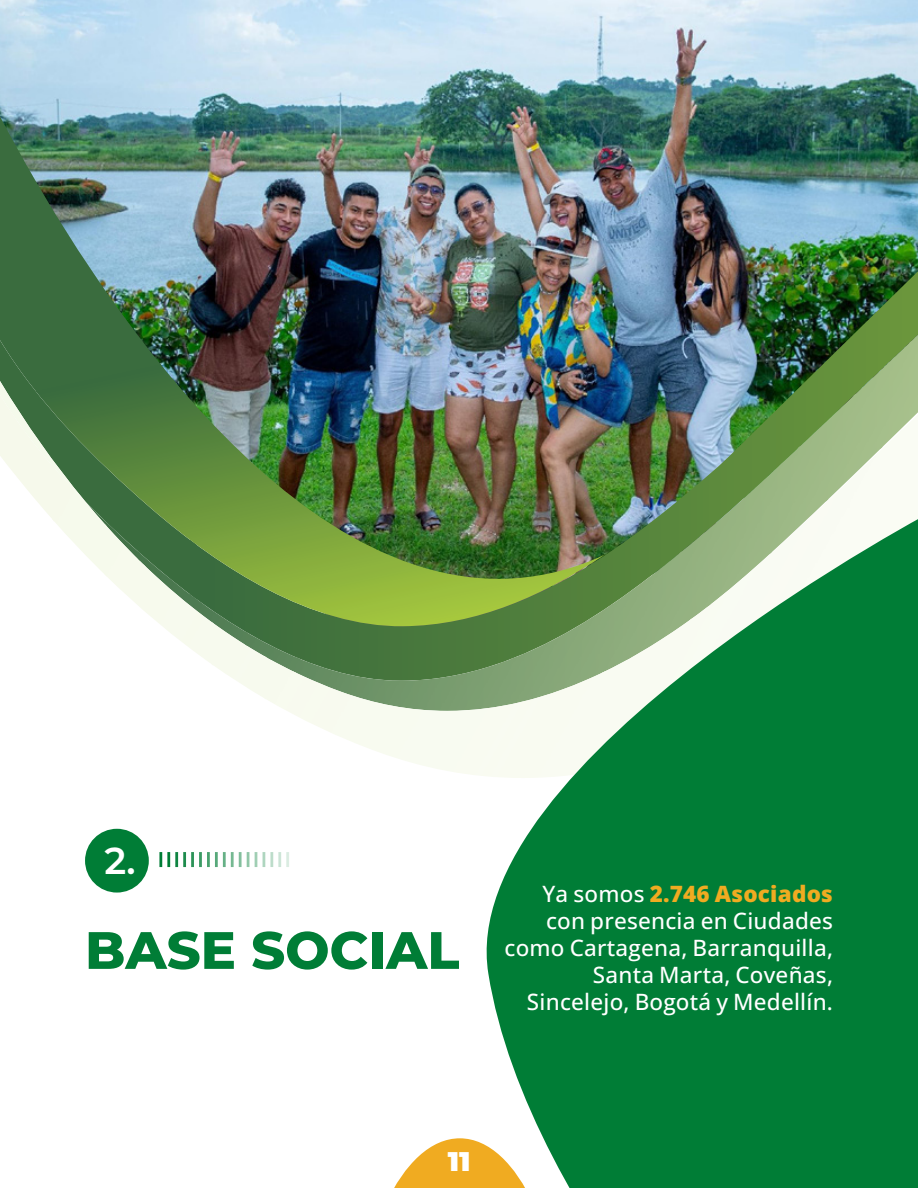
<style>
.page{position:relative;width:918px;height:1188px;background:#fff}
.page>*{position:absolute;margin:0;border:0;box-sizing:border-box;transform-origin:0 0}
.t1{font:800 52.5px "Montserrat";color:#007d36}
.t2{font:600 37.5px "Montserrat";color:#fff}
.t3{font:900 27px "Montserrat Alternates";color:#fff}
.t4{font:500 22.5px/27px "Open Sans";letter-spacing:.01em;color:#fff;text-align:right}
.s1{font-weight:800;color:#f0ab21}
</style>
<div class="page">
<svg style="left:394px;top:1138px;width:60px;height:50px"></svg>
<div style="left:85px;top:829px;width:64px;height:64px;background:#007d36;border-radius:50%"></div>
<img style="left:0;top:0;width:918px;height:271px">
<img style="left:605px;top:271px;width:313px;height:227px">
<img style="left:0;top:116px;width:605px;height:386px">
<svg style="left:0;top:381px;width:86px;height:85px;background:#417141"></svg>
<img style="left:741px;top:446px;width:106px;height:52px">
<img style="left:797px;top:394px;width:121px;height:55px">
<img style="left:853px;top:341px;width:65px;height:55px">
<svg style="left:909px;top:335px;width:9px;height:9px"></svg>
<img style="left:847px;top:429px;width:53px;height:69px">
<img style="left:54px;top:466px;width:53px;height:89px">
<img style="left:900px;top:414px;width:18px;height:84px">
<img style="left:0;top:395px;width:54px;height:126px">
<img style="left:814px;top:480px;width:35px;height:18px">
<img style="left:86px;top:502px;width:368px;height:209px">
<hr style="left:286px;top:852px;width:3px;height:15px;background:#007d36">
<hr style="left:278px;top:852px;width:3px;height:15px;background:#007d36">
<hr style="left:270px;top:852px;width:3px;height:15px;background:#007d36">
<svg style="left:263px;top:852px;width:2px;height:15px"></svg>
<svg style="left:255px;top:852px;width:2px;height:15px"></svg>
<svg style="left:247px;top:852px;width:2px;height:15px"></svg>
<hr style="left:239px;top:852px;width:3px;height:15px;background:#007d36">
<hr style="left:231px;top:852px;width:3px;height:15px;background:#007d36">
<hr style="left:223px;top:852px;width:3px;height:15px;background:#007d36">
<hr style="left:215px;top:852px;width:3px;height:15px;background:#007d36">
<hr style="left:207px;top:852px;width:3px;height:15px;background:#007d36">
<hr style="left:199px;top:852px;width:3px;height:15px;background:#007d36">
<hr style="left:191px;top:852px;width:3px;height:15px;background:#007d36">
<hr style="left:183px;top:852px;width:3px;height:15px;background:#007d36">
<hr style="left:175px;top:852px;width:3px;height:15px;background:#007d36">
<hr style="left:167px;top:852px;width:3px;height:15px;background:#007d36">
<hr style="left:159px;top:852px;width:3px;height:15px;background:#007d36">
<svg style="left:454px;top:498px;width:464px;height:690px;fill:#007d36"></svg>
<h2 class="t2" style="left:104px;top:835px;width:33px">2.</h2>
<h1 class="t1" style="left:85px;top:912px;width:376px">BASE SOCIAL</h1>
<p class="t4" style="left:504px;top:879px;width:330px">Ya somos <span class="s1">2.746 Asociados </span>con presencia en Ciudades como Cartagena, Barranquilla,<br>Santa Marta, Coveñas,<br>Sincelejo, Bogotá y Medellín.</p>
<p class="t3" style="left:448px;top:1141px;width:24px">11</p>
</div>
